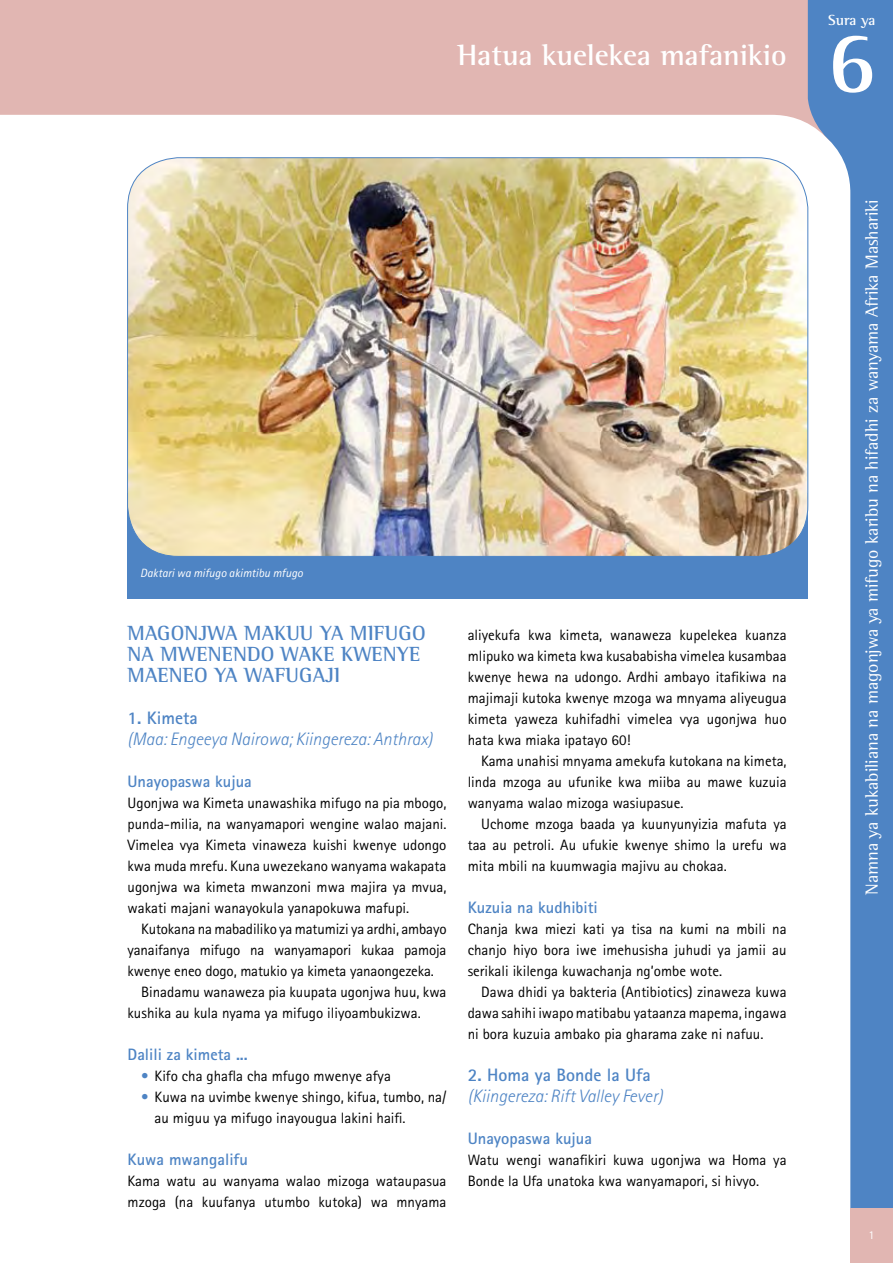
<style>
.page{position:relative;width:893px;height:1263px;background:#fff}
.page>*{position:absolute;margin:0;border:0;box-sizing:border-box;transform-origin:0 0}
.t1{font:700 90px "Rotis Serif";color:#fff}
.t2{font:700 30px "Rotis Semi Serif";color:#fff}
.t3{font:700 21px "Rotis Semi Serif";color:#4e84c4}
.t4{font:18px "Rotis Semi Serif";color:#fff}
.t5{font:italic 300 18px "Rotis Sans Serif";color:#4e84c4}
.t6{font:700 18px "Rotis Sans Serif";color:#4e84c4}
.t7{font:700 16.5px "Rotis Sans Serif";color:#4e84c4}
.t8{font:15px/21px "Rotis Sans Serif";color:#000;text-align:justify}
.t9{font:700 15px "Rotis Semi Serif";letter-spacing:-.01em;color:#fff}
.t10{font:italic 12px "Rotis Sans Serif";color:#fff}
.t11{font:12px "Rotis Sans Serif";color:#fff}
.s1{color:#4e84c4}
</style>
<div class="page">
<svg style="left:0;top:0;width:808px;height:124px;background:#e3bbb7"></svg>
<svg style="left:808px;top:0;width:85px;height:1208px;fill:#4e84c4"></svg>
<div style="left:850px;top:1208px;width:43px;height:55px;background:#e1b6b2"></div>
<div style="left:128px;top:493px;width:680px;height:105px;background:#4e84c4"></div>
<img style="left:128px;top:158px;width:680px;height:397px">
<h2 class="t2" style="left:458px;top:37px;width:331px">HATUA KUELEKEA MAFANIKIO</h2>
<p class="t9" style="left:828px;top:11px;width:49px">SURA YA</p>
<h1 class="t1" style="left:827px;top:9px;width:52px">6</h1>
<p class="t10" style="left:140px;top:566px;width:164px">Daktari wa mifugo akimtibu mfugo</p>
<h3 class="t3" style="left:128px;top:621px;width:32px">MAGONJWA</h3>
<h3 class="t3" style="left:244px;top:621px;width:15px">MAKUU</h3>
<h3 class="t3" style="left:320px;top:621px;width:44px">YA MIFUGO</h3>
<h3 class="t3" style="left:128px;top:642px;width:49px">NA MWENENDO</h3>
<h3 class="t3" style="left:281px;top:642px;width:15px">WAKE</h3>
<h3 class="t3" style="left:341px;top:642px;width:15px">KWENYE</h3>
<h3 class="t3" style="left:128px;top:663px;width:15px">MAENEO</h3>
<h3 class="t3" style="left:214px;top:663px;width:43px">YA WAFUGAJI</h3>
<p class="t6" style="left:128px;top:707px;width:72px">1. Kimeta</p>
<p class="t5" style="left:128px;top:729px;width:306px">(Maa: Engeeya Nairowa; Kiingereza: Anthrax)</p>
<p class="t7" style="left:128px;top:771px;width:126px">Unayopaswa kujua</p>
<p class="t8" style="left:128px;top:793px;width:320px">Ugonjwa wa Kimeta unawashika mifugo na pia mbogo, punda-milia, na wanyamapori wengine walao majani.<br>Vimelea vya Kimeta vinaweza kuishi kwenye udongo kwa muda mrefu. Kuna uwezekano wanyama wakapata ugonjwa wa kimeta mwanzoni mwa majira ya mvua, wakati majani wanayokula yanapokuwa mafupi.</p>
<p class="t8" style="left:141px;top:919px;width:307px">Kutokana na mabadiliko ya matumizi ya ardhi, ambayo</p>
<p class="t8" style="left:128px;top:940px;width:320px">yanaifanya mifugo na wanyamapori kukaa pamoja</p>
<p class="t8" style="left:128px;top:961px;width:308px">kwenye eneo dogo, matukio ya kimeta yanaongezeka.</p>
<p class="t8" style="left:141px;top:982px;width:307px">Binadamu wanaweza pia kuupata ugonjwa huu, kwa</p>
<p class="t8" style="left:128px;top:1003px;width:295px">kushika au kula nyama ya mifugo iliyoambukizwa.</p>
<p class="t7" style="left:128px;top:1044px;width:122px">Dalili za kimeta ...</p>
<p class="t8" style="left:141px;top:1066px;width:251px"><span class="s1">•</span> Kifo cha ghafla cha mfugo mwenye afya</p>
<p class="t8" style="left:155px;top:1087px;width:293px;text-indent:-14px"><span class="s1">•</span> Kuwa na uvimbe kwenye shingo, kifua, tumbo, na/ au miguu ya mifugo inayougua lakini haifi.</p>
<p class="t7" style="left:128px;top:1149px;width:122px">Kuwa mwangalifu</p>
<p class="t8" style="left:128px;top:1171px;width:320px">Kama watu au wanyama walao mizoga wataupasua mzoga (na kuufanya utumbo kutoka) wa mnyama</p>
<p class="t8" style="left:468px;top:625px;width:320px">aliyekufa kwa kimeta, wanaweza kupelekea kuanza mlipuko wa kimeta kwa kusababisha vimelea kusambaa kwenye hewa na udongo. Ardhi ambayo itafikiwa na majimaji kutoka kwenye mzoga wa mnyama aliyeugua kimeta yaweza kuhifadhi vimelea vya ugonjwa huo hata kwa miaka ipatayo 60!</p>
<p class="t8" style="left:468px;top:751px;width:320px;text-indent:14px">Kama unahisi mnyama amekufa kutokana na kimeta, linda mzoga au ufunike kwa miiba au mawe kuzuia wanyama walao mizoga wasiupasue.</p>
<p class="t8" style="left:468px;top:814px;width:320px;text-indent:14px">Uchome mzoga baada ya kuunyunyizia mafuta ya taa au petroli. Au ufukie kwenye shimo la urefu wa mita mbili na kuumwagia majivu au chokaa.</p>
<p class="t7" style="left:468px;top:897px;width:132px">Kuzuia na kudhibiti</p>
<p class="t8" style="left:468px;top:919px;width:320px">Chanja kwa miezi kati ya tisa na kumi na mbili na chanjo hiyo bora iwe imehusisha juhudi ya jamii au serikali ikilenga kuwachanja ng’ombe wote.</p>
<p class="t8" style="left:468px;top:982px;width:320px;text-indent:14px">Dawa dhidi ya bakteria (Antibiotics) zinaweza kuwa dawa sahihi iwapo matibabu yataanza mapema, ingawa ni bora kuzuia ambako pia gharama zake ni nafuu.</p>
<p class="t6" style="left:468px;top:1064px;width:184px">2. Homa ya Bonde la Ufa</p>
<p class="t5" style="left:468px;top:1086px;width:196px">(Kiingereza: Rift Valley Fever)</p>
<p class="t7" style="left:468px;top:1128px;width:126px">Unayopaswa kujua</p>
<p class="t8" style="left:468px;top:1150px;width:320px">Watu wengi wanafikiri kuwa ugonjwa wa Homa ya<br>Bonde la Ufa unatoka kwa wanyamapori, si hivyo.</p>
<p class="t4" style="left:861px;top:895px;width:697px;rotate:-90deg">Namna ya kukabiliana na magonjwa ya mifugo karibu na hifadhi za wanyama Afrika Mashariki</p>
<p class="t11" style="left:869px;top:1228px;width:7px">1</p>
</div>
